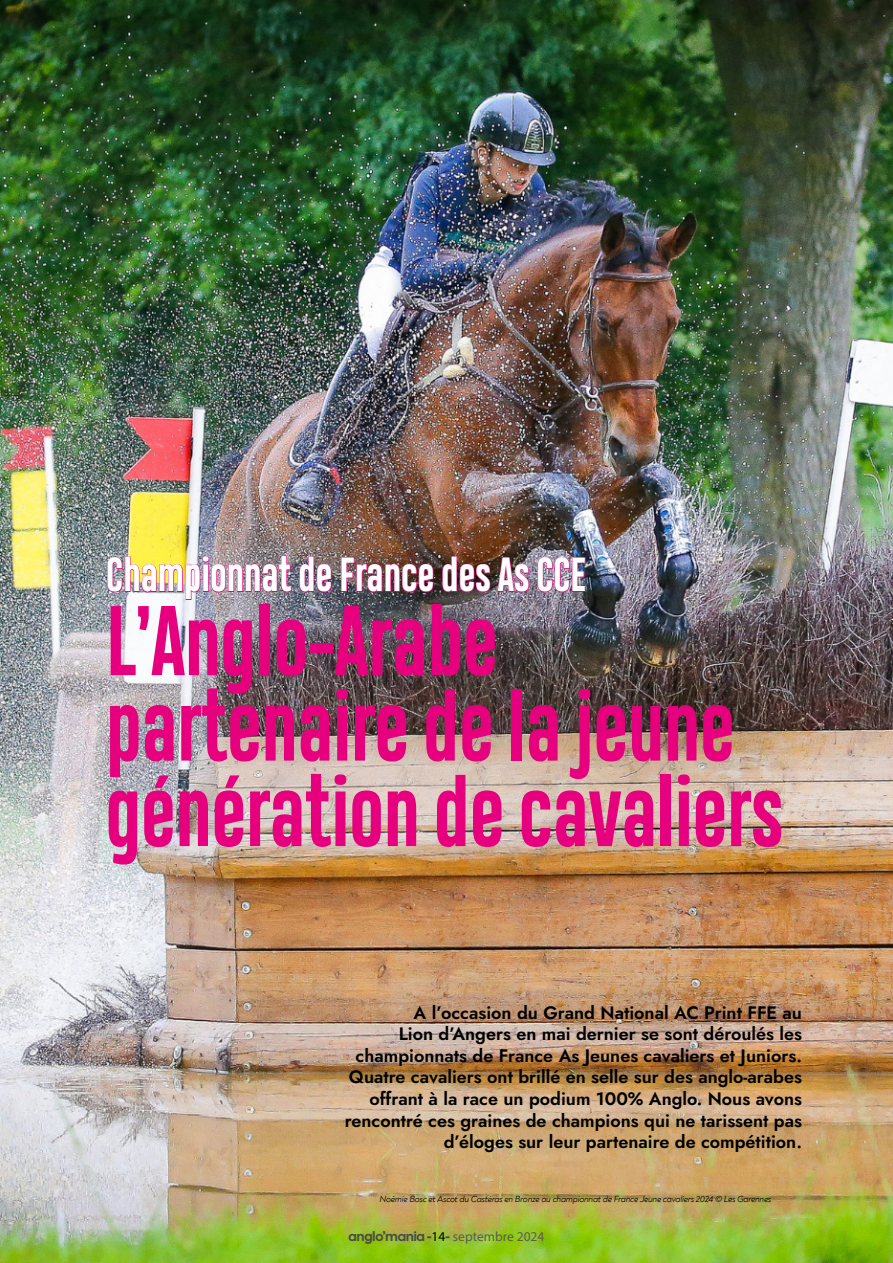
<style>
.page{position:relative;width:893px;height:1263px;background:#fff}
.page>*{position:absolute;margin:0;border:0;box-sizing:border-box;transform-origin:0 0}
.t1{font:700 93px/85.5px "Heading Compressed Pro";color:#e6007d}
.t2{font:700 45px "Heading Compressed Pro";color:#fff}
.t3{font:600 18px/21.6px "Jost";color:#000;text-align:right}
.t4{font:600 13.5px "Cal Sans";color:#4a4a49}
.t5{font:italic 9px "Noah";letter-spacing:-.03em;color:#000}
.s1{font-family:"Myriad Pro";font-weight:400;color:#000}
.s2{font-family:"Myriad Pro";font-weight:400;color:#5a5a59}
</style>
<div class="page">
<img style="left:0;top:0;width:893px;height:1263px">
<img style="left:107px;top:556px;width:185px;height:44px">
<svg style="left:299px;top:556px;width:33px;height:37px"></svg>
<img style="left:341px;top:557px;width:93px;height:36px">
<svg style="left:442px;top:556px;width:49px;height:37px;background:#622635"></svg>
<svg style="left:497px;top:557px;width:32px;height:36px"></svg>
<img style="left:537px;top:557px;width:49px;height:36px">
<h2 class="t2" style="left:106px;top:548px;width:482px">Championnat de France des As CCE</h2>
<h1 class="t1" style="left:106px;top:602px;width:678px">L’Anglo-Arabe partenaire de la jeune génération de cavaliers</h1>
<p class="t3" style="left:345px;top:1002px;width:459px">A l’occasion du Grand National AC Print FFE au<br>Lion d’Angers en mai dernier se sont déroulés les championnats de France As Jeunes cavaliers et Juniors.<br>Quatre cavaliers ont brillé en selle sur des anglo-arabes offrant à la race un podium 100% Anglo. Nous avons rencontré ces graines de champions qui ne tarissent pas d’éloges sur leur partenaire de compétition.</p>
<p class="t5" style="left:379px;top:1194px;width:393px">Noémie Bosc et Ascot du Castéras en Bronze au championnat de France Jeune cavaliers 2024 © Les Garennes</p>
<p class="t4" style="left:348px;top:1225px;width:197px">anglo’mania -<span class="s1">14</span>- <span class="s2">septembre 2024</span></p>
</div>
